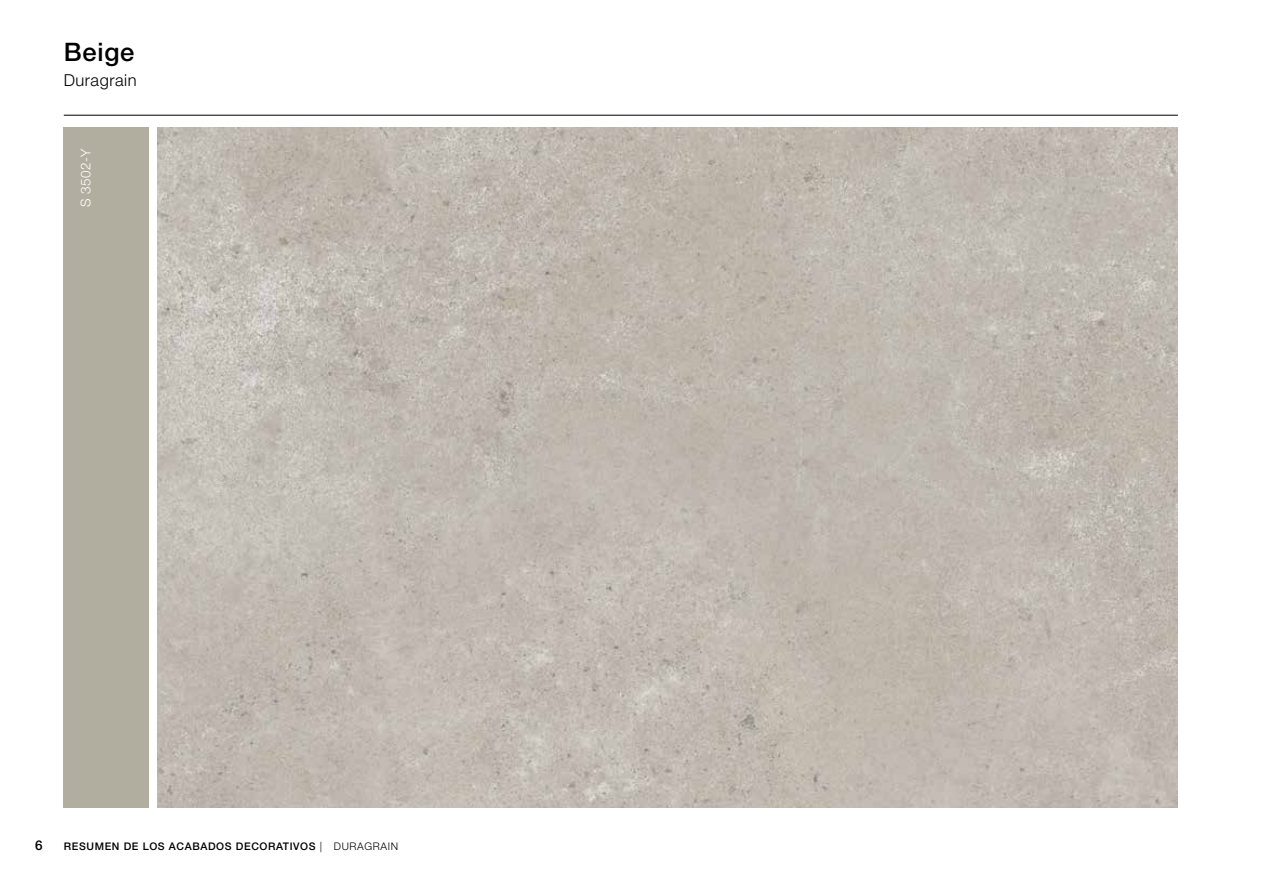
<style>
.page{position:relative;width:1263px;height:893px;background:#fff}
.page>*{position:absolute;margin:0;border:0;box-sizing:border-box;transform-origin:0 0}
.t1{font:500 25.5px "Hoermann Helvetica Neue";letter-spacing:.03em;color:#000}
.t2{font:300 16.5px "Hoermann Helvetica Neue";letter-spacing:.03em;color:#000}
.t3{font:300 13.5px "Hoermann Helvetica Neue";color:#fff}
.t4{font:500 13.5px "Hoermann Helvetica Neue";color:#000}
.t5{font:500 10.5px "Hoermann Helvetica Neue";letter-spacing:.06em;color:#000}
.s1{font-weight:300}
</style>
<div class="page">
<img style="left:157px;top:128px;width:1021px;height:680px">
<div style="left:64px;top:128px;width:85px;height:680px;background:#b1ae9f"></div>
<hr style="left:64px;top:115px;width:1114px;height:1px;background:#000">
<h1 class="t1" style="left:64px;top:34px;width:72px">Beige</h1>
<h2 class="t2" style="left:64px;top:69px;width:74px">Duragrain</h2>
<p class="t3" style="left:76px;top:207px;width:60px;rotate:-90deg">S 3502-Y</p>
<p class="t4" style="left:35px;top:836px;width:9px">6</p>
<p class="t5" style="left:64px;top:839px;width:336px">RESUMEN DE LOS ACABADOS DECORATIVOS <span class="s1">| DURAGRAIN</span></p>
</div>
